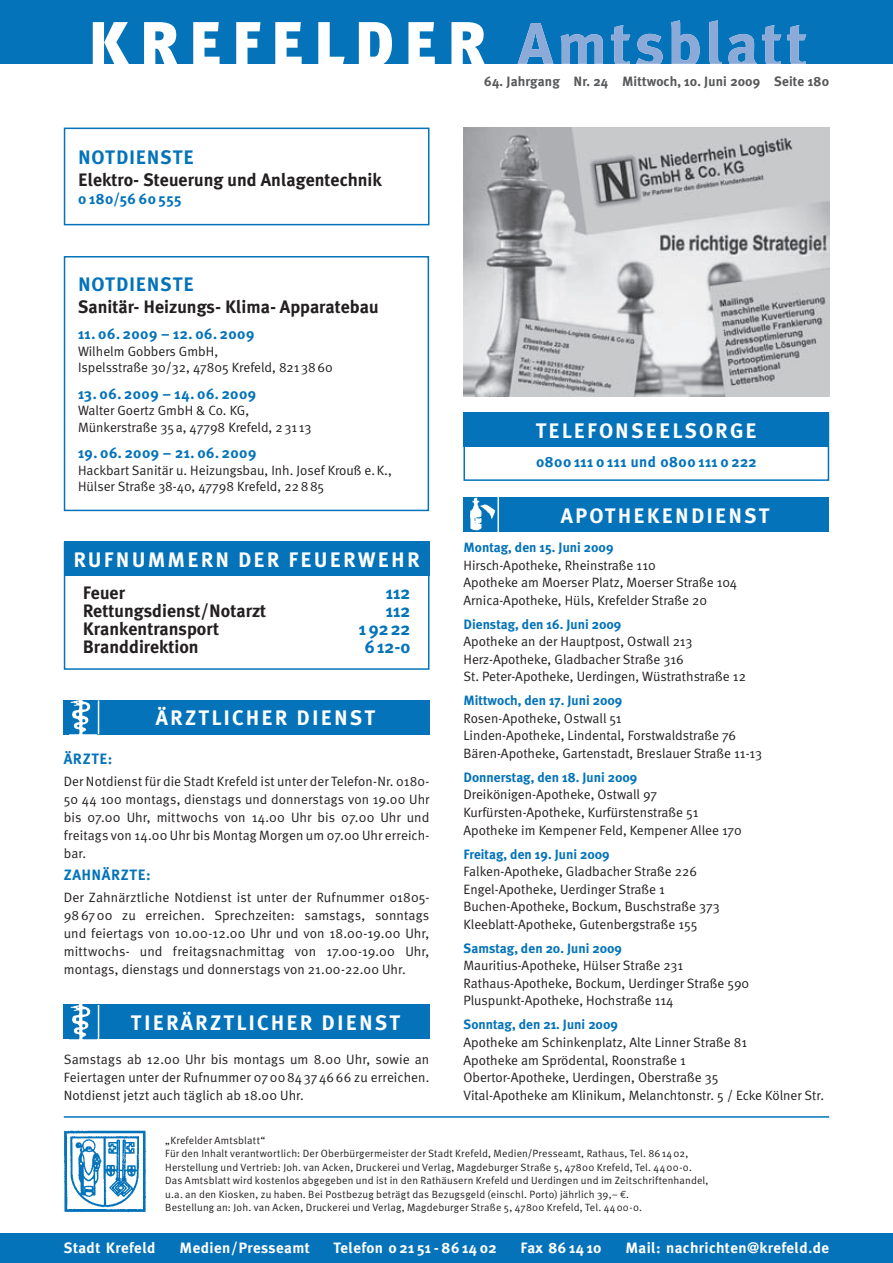
<style>
.page{position:relative;width:893px;height:1263px;background:#fff}
.page>*{position:absolute;margin:0;border:0;box-sizing:border-box;transform-origin:0 0}
.t1{font:700 21px "Meta Plus";letter-spacing:.1em;color:#fff}
.t2{font:700 19.5px "Meta Plus";letter-spacing:.04em;color:#0473b9}
.t3{font:700 18px "Meta Plus";color:#231f20}
.t4{font:700 18px "Meta Plus";color:#0473b9}
.t5{font:700 15px "Meta Plus";letter-spacing:.03em;color:#0473b9}
.t6{font:700 15px "Meta Plus";letter-spacing:.025em;color:#fff}
.t7{font:13.5px/17.5px "Meta Normal";color:#231f20}
.t8{font:700 13.5px "Meta Plus";color:#0473b9}
.t9{font:700 13.5px "Meta Plus";letter-spacing:.01em;color:#57585a}
.t10{font:10.5px/13.5px "Meta Normal";letter-spacing:.015em;color:#231f20}
.s1{font-family:"Euro Mono"}
</style>
<div class="page">
<div style="left:0;top:0;width:893px;height:64px;background:#0473b9"></div>
<svg style="left:93px;top:22px;width:392px;height:42px"></svg>
<svg style="left:517px;top:20px;width:289px;height:44px"></svg>
<div style="left:0;top:1233px;width:893px;height:30px;background:#0473b9"></div>
<img style="left:64px;top:1131px;width:82px;height:82px">
<hr style="left:64px;top:1116px;width:765px;height:2px;background:#0473b9">
<div style="left:463px;top:498px;width:366px;height:34px;background:#0473b9"></div>
<hr style="left:497px;top:495px;width:2px;height:40px;background:#fff">
<img style="left:470px;top:512px;width:25px;height:19px">
<div style="left:64px;top:542px;width:365px;height:128px;border:2px solid #0473b9"></div>
<div style="left:64px;top:542px;width:365px;height:34px;background:#0473b9"></div>
<div style="left:64px;top:1005px;width:365px;height:34px;background:#0473b9"></div>
<hr style="left:98px;top:1005px;width:1px;height:34px;background:#fff">
<img style="left:70px;top:1005px;width:21px;height:34px">
<div style="left:64px;top:700px;width:365px;height:34px;background:#0473b9"></div>
<hr style="left:98px;top:700px;width:1px;height:34px;background:#fff">
<img style="left:70px;top:700px;width:21px;height:34px">
<div style="left:64px;top:128px;width:365px;height:97px;border:2px solid #0473b9"></div>
<svg style="left:63px;top:255px;width:767px;height:257px"></svg>
<div style="left:463px;top:412px;width:366px;height:34px;background:#0473b9"></div>
<img style="left:463px;top:128px;width:366px;height:268px">
<h2 class="t2" style="left:78px;top:149px;width:117px">NOTDIENSTE</h2>
<h3 class="t3" style="left:78px;top:172px;width:305px">Elektro- Steuerung und Anlagentechnik</h3>
<p class="t5" style="left:78px;top:192px;width:105px">0 180/56 60 555</p>
<h2 class="t2" style="left:78px;top:276px;width:117px">NOTDIENSTE</h2>
<h3 class="t3" style="left:78px;top:299px;width:302px">Sanitär- Heizungs- Klima- Apparatebau</h3>
<p class="t5" style="left:78px;top:328px;width:178px">11. 06. 2009 – 12. 06. 2009</p>
<p class="t7" style="left:78px;top:344px;width:256px;line-height:16.5px">Wilhelm Gobbers GmbH,<br>Ispelsstraße 30/32, 47805 Krefeld, 821 38 60</p>
<p class="t5" style="left:78px;top:387px;width:180px">13. 06. 2009 – 14. 06. 2009</p>
<p class="t7" style="left:78px;top:403px;width:235px;line-height:16.5px">Walter Goertz GmbH &amp; Co. KG,<br>Münkerstraße 35 a, 47798 Krefeld, 2 31 13</p>
<p class="t5" style="left:78px;top:447px;width:180px">19. 06. 2009 – 21. 06. 2009</p>
<p class="t7" style="left:78px;top:463px;width:315px;line-height:16.5px">Hackbart Sanitär u. Heizungsbau, Inh. Josef Krouß e. K.,<br>Hülser Straße 38-40, 47798 Krefeld, 22 8 85</p>
<h1 class="t1" style="left:73px;top:551px;width:348px">RUFNUMMERN DER FEUERWEHR</h1>
<h3 class="t3" style="left:83px;top:585px;width:44px">Feuer</h3>
<h3 class="t4" style="left:386px;top:585px;width:26px">112</h3>
<h3 class="t3" style="left:83px;top:603px;width:185px">Rettungsdienst/Notarzt</h3>
<h3 class="t4" style="left:386px;top:603px;width:26px">112</h3>
<h3 class="t3" style="left:83px;top:621px;width:138px">Krankentransport</h3>
<h3 class="t4" style="left:359px;top:621px;width:53px">1 92 22</h3>
<h3 class="t3" style="left:83px;top:639px;width:117px">Branddirektion</h3>
<h3 class="t4" style="left:365px;top:639px;width:47px">6 12-0</h3>
<h1 class="t1" style="left:156px;top:709px;width:221px">ÄRZTLICHER DIENST</h1>
<p class="t5" style="left:64px;top:752px;width:50px">ÄRZTE:</p>
<p class="t7" style="left:64px;top:773px;width:367px;line-height:18px;text-align:justify">Der Notdienst für die Stadt Krefeld ist unter der Telefon-Nr. 0180- 50 44 100 montags, dienstags und donnerstags von 19.00 Uhr bis 07.00 Uhr, mittwochs von 14.00 Uhr bis 07.00 Uhr und freitags von 14.00 Uhr bis Montag Morgen um 07.00 Uhr erreich&shy;bar.</p>
<p class="t5" style="left:64px;top:869px;width:88px">ZAHNÄRZTE:</p>
<p class="t7" style="left:64px;top:890px;width:367px;line-height:18px;text-align:justify">Der Zahnärztliche Notdienst ist unter der Rufnummer 01805- 98 67 00 zu erreichen. Sprechzeiten: samstags, sonntags und feiertags von 10.00-12.00 Uhr und von 18.00-19.00 Uhr, mittwochs- und freitagsnachmittag von 17.00-19.00 Uhr, montags, dienstags und donnerstags von 21.00-22.00 Uhr.</p>
<h1 class="t1" style="left:131px;top:1014px;width:271px">TIERÄRZTLICHER DIENST</h1>
<p class="t7" style="left:64px;top:1051px;width:367px;line-height:18px;text-align:justify">Samstags ab 12.00 Uhr bis montags um 8.00 Uhr, sowie an Feiertagen unter der Rufnummer 07 00 84 37 46 66 zu erreichen.<br>Notdienst jetzt auch täglich ab 18.00 Uhr.</p>
<p class="t9" style="left:484px;top:76px;width:346px">64. Jahrgang Nr. 24 Mittwoch, 10. Juni 2009 Seite 180</p>
<h1 class="t1" style="left:536px;top:422px;width:223px">TELEFONSEELSORGE</h1>
<p class="t5" style="left:536px;top:456px;width:222px">0800 111 0 111 und 0800 111 0 222</p>
<h1 class="t1" style="left:561px;top:507px;width:210px">APOTHEKENDIENST</h1>
<p class="t8" style="left:463px;top:542px;width:152px">Montag, den 15. Juni 2009</p>
<p class="t7" style="left:463px;top:557px;width:275px">Hirsch-Apotheke, Rheinstraße 110<br>Apotheke am Moerser Platz, Moerser Straße 104<br>Arnica-Apotheke, Hüls, Krefelder Straße 20</p>
<p class="t8" style="left:463px;top:618px;width:160px">Dienstag, den 16. Juni 2009</p>
<p class="t7" style="left:463px;top:634px;width:284px">Apotheke an der Hauptpost, Ostwall 213<br>Herz-Apotheke, Gladbacher Straße 316<br>St. Peter-Apotheke, Uerdingen, Wüstrathstraße 12</p>
<p class="t8" style="left:463px;top:695px;width:160px">Mittwoch, den 17. Juni 2009</p>
<p class="t7" style="left:463px;top:710px;width:300px">Rosen-Apotheke, Ostwall 51<br>Linden-Apotheke, Lindental, Forstwaldstraße 76<br>Bären-Apotheke, Gartenstadt, Breslauer Straße 11-13</p>
<p class="t8" style="left:463px;top:772px;width:176px">Donnerstag, den 18. Juni 2009</p>
<p class="t7" style="left:463px;top:787px;width:280px">Dreikönigen-Apotheke, Ostwall 97<br>Kurfürsten-Apotheke, Kurfürstenstraße 51<br>Apotheke im Kempener Feld, Kempener Allee 170</p>
<p class="t8" style="left:463px;top:848px;width:148px">Freitag, den 19. Juni 2009</p>
<p class="t7" style="left:463px;top:864px;width:258px">Falken-Apotheke, Gladbacher Straße 226<br>Engel-Apotheke, Uerdinger Straße 1<br>Buchen-Apotheke, Bockum, Buschstraße 373<br>Kleeblatt-Apotheke, Gutenbergstraße 155</p>
<p class="t8" style="left:463px;top:942px;width:160px">Samstag, den 20. Juni 2009</p>
<p class="t7" style="left:463px;top:958px;width:287px">Mauritius-Apotheke, Hülser Straße 231<br>Rathaus-Apotheke, Bockum, Uerdinger Straße 590<br>Pluspunkt-Apotheke, Hochstraße 114</p>
<p class="t8" style="left:463px;top:1019px;width:156px">Sonntag, den 21. Juni 2009</p>
<p class="t7" style="left:463px;top:1034px;width:362px">Apotheke am Schinkenplatz, Alte Linner Straße 81<br>Apotheke am Sprödental, Roonstraße 1<br>Obertor-Apotheke, Uerdingen, Oberstraße 35<br>Vital-Apotheke am Klinikum, Melanchtonstr. 5 / Ecke Kölner Str.</p>
<p class="t10" style="left:165px;top:1134px;width:545px">„Krefelder Amtsblatt“<br>Für den Inhalt verantwortlich: Der Oberbürgermeister der Stadt Krefeld, Medien/Presseamt, Rathaus, Tel. 86 14 02, Herstellung und Vertrieb: Joh. van Acken, Druckerei und Verlag, Magdeburger Straße 5, 47800 Krefeld, Tel. 44 00-0.<br>Das Amtsblatt wird kostenlos abgegeben und ist in den Rathäusern Krefeld und Uerdingen und im Zeitschriftenhandel, u.a. an den Kiosken, zu haben. Bei Postbezug beträgt das Bezugsgeld (einschl. Porto) jährlich 39,– <span class="s1">€</span>.<br>Bestellung an: Joh. van Acken, Druckerei und Verlag, Magdeburger Straße 5, 47800 Krefeld, Tel. 44 00-0.</p>
<p class="t6" style="left:64px;top:1242px;width:93px">Stadt Krefeld</p>
<p class="t6" style="left:180px;top:1242px;width:132px">Medien/Presseamt</p>
<p class="t6" style="left:333px;top:1242px;width:165px">Telefon 0 21 51 - 86 14 02</p>
<p class="t6" style="left:521px;top:1242px;width:82px">Fax 86 14 10</p>
<p class="t6" style="left:625px;top:1242px;width:205px">Mail: nachrichten@krefeld.de</p>
</div>
